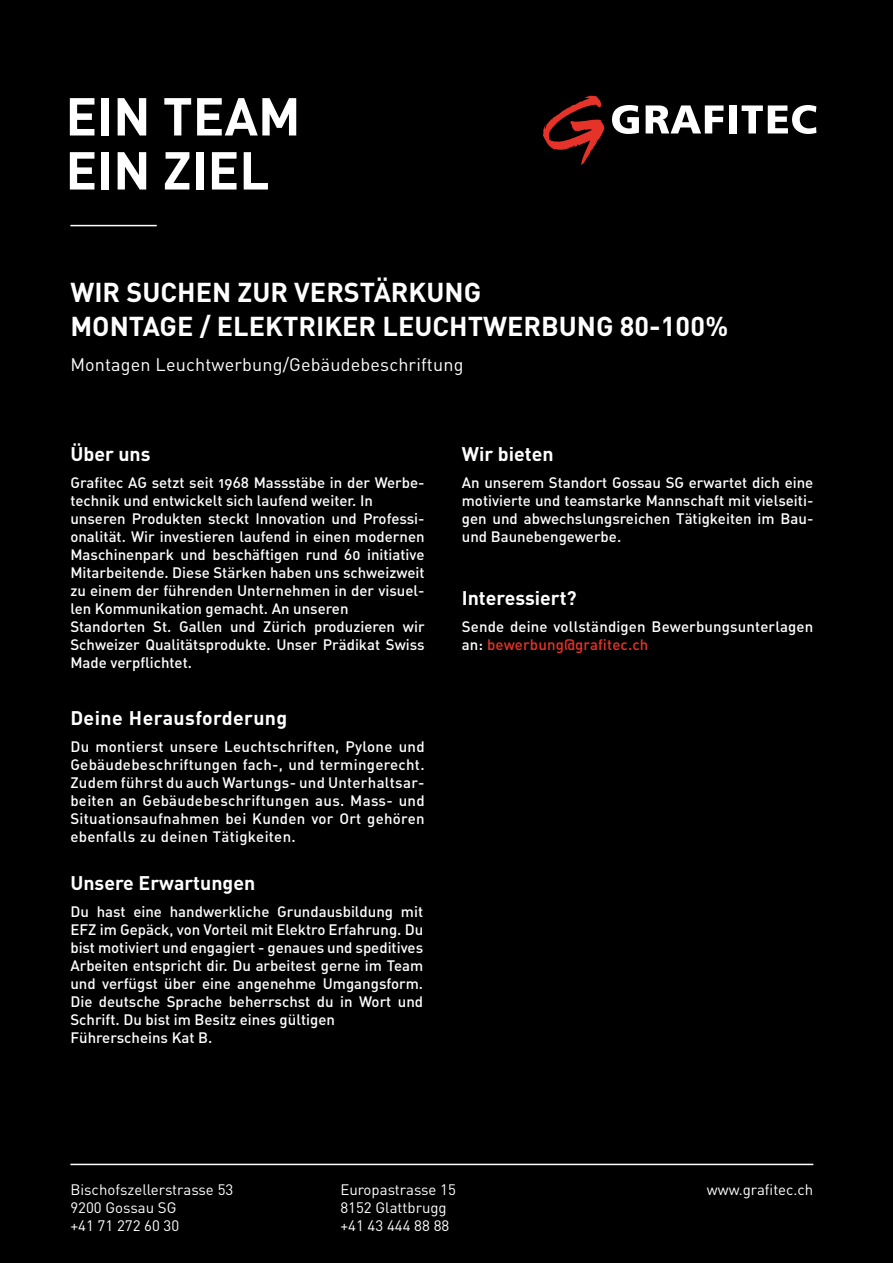
<style>
.page{position:relative;width:893px;height:1263px;background:#000}
.page>*{position:absolute;margin:0;border:0;box-sizing:border-box;transform-origin:0 0}
.t1{font:700 52.5px/54px "DIN";color:#fff}
.t2{font:700 27px/34.5px "DIN";color:#fff}
.t3{font:700 19.5px "DIN";color:#fff}
.t4{font:700 19.5px "DIN";letter-spacing:.02em;color:#fff}
.t5{font:18px "DIN";letter-spacing:.01em;color:#fff}
.t6{font:15px/18px "DIN Medium Alternate";color:#fff}
.t7{font:15px "DIN";color:#fff}
.s1{color:#e63329}
</style>
<div class="page">
<svg style="left:612px;top:105px;width:27px;height:29px"></svg>
<svg style="left:646px;top:105px;width:78px;height:28px"></svg>
<div style="left:729px;top:105px;width:7px;height:28px;background:#fff"></div>
<svg style="left:742px;top:105px;width:74px;height:29px"></svg>
<svg style="left:543px;top:95px;width:61px;height:70px"></svg>
<hr style="left:70px;top:225px;width:87px;height:1px;background:#fff">
<hr style="left:70px;top:1164px;width:743px;height:1px;background:#fff">
<h1 class="t1" style="left:65px;top:87px;width:237px">EIN TEAM<br>EIN ZIEL</h1>
<h2 class="t2" style="left:70px;top:274px;width:659px">WIR SUCHEN ZUR VERSTÄRKUNG<br>MONTAGE / ELEKTRIKER LEUCHTWERBUNG 80-100%</h2>
<p class="t5" style="left:70px;top:353px;width:395px">Montagen Leuchtwerbung/Gebäudebeschriftung</p>
<h3 class="t3" style="left:70px;top:441px;width:82px">Über uns</h3>
<p class="t6" style="left:70px;top:473px;width:356px">Grafitec AG setzt seit 1968 Massstäbe in der Werbe&shy;technik und entwickelt sich laufend weiter. In unseren Produkten steckt Innovation und Professi&shy;onalität. Wir investieren laufend in einen modernen Maschinenpark und beschäftigen rund 60 initiative Mitarbeitende. Diese Stärken haben uns schweizweit zu einem der führenden Unternehmen in der visuel&shy;len Kommunikation gemacht. An unseren Standorten St. Gallen und Zürich produzieren wir Schweizer Qualitätsprodukte. Unser Prädikat Swiss Made verpflichtet.</p>
<h3 class="t4" style="left:70px;top:705px;width:218px">Deine Herausforderung</h3>
<p class="t6" style="left:70px;top:737px;width:356px;text-align:justify">Du montierst unsere Leuchtschriften, Pylone und Gebäudebeschriftungen fach-, und termingerecht.<br>Zudem führst du auch Wartungs- und Unterhaltsar&shy;beiten an Gebäudebeschriftungen aus. Mass- und Situationsaufnahmen bei Kunden vor Ort gehören ebenfalls zu deinen Tätigkeiten.</p>
<h3 class="t3" style="left:70px;top:870px;width:186px">Unsere Erwartungen</h3>
<p class="t6" style="left:70px;top:902px;width:354px">Du hast eine handwerkliche Grundausbildung mit EFZ im Gepäck, von Vorteil mit Elektro Erfahrung. Du bist motiviert und engagiert - genaues und speditives Arbeiten entspricht dir. Du arbeitest gerne im Team und verfügst über eine angenehme Umgangsform.<br>Die deutsche Sprache beherrschst du in Wort und Schrift. Du bist im Besitz eines gültigen Führerscheins Kat B.</p>
<h3 class="t3" style="left:462px;top:441px;width:93px">Wir bieten</h3>
<p class="t6" style="left:462px;top:473px;width:353px;text-align:justify">An unserem Standort Gossau SG erwartet dich eine motivierte und teamstarke Mannschaft mit vielseiti&shy;gen und abwechslungsreichen Tätigkeiten im Bau&shy;und Baunebengewerbe.</p>
<h3 class="t3" style="left:462px;top:585px;width:116px">Interessiert?</h3>
<p class="t6" style="left:462px;top:617px;width:353px">Sende deine vollständigen Bewerbungsunterlagen an: <span class="s1">bewerbung@grafitec.ch</span></p>
<p class="t7" style="left:70px;top:1180px;width:164px">Bischofszellerstrasse 53</p>
<p class="t7" style="left:340px;top:1180px;width:117px">Europastrasse 15</p>
<p class="t7" style="left:70px;top:1198px;width:108px">9200 Gossau SG</p>
<p class="t7" style="left:340px;top:1198px;width:108px">8152 Glattbrugg</p>
<p class="t7" style="left:70px;top:1216px;width:110px">+41 71 272 60 30</p>
<p class="t7" style="left:340px;top:1216px;width:110px">+41 43 444 88 88</p>
<p class="t7" style="left:707px;top:1180px;width:108px">www.grafitec.ch</p>
</div>
